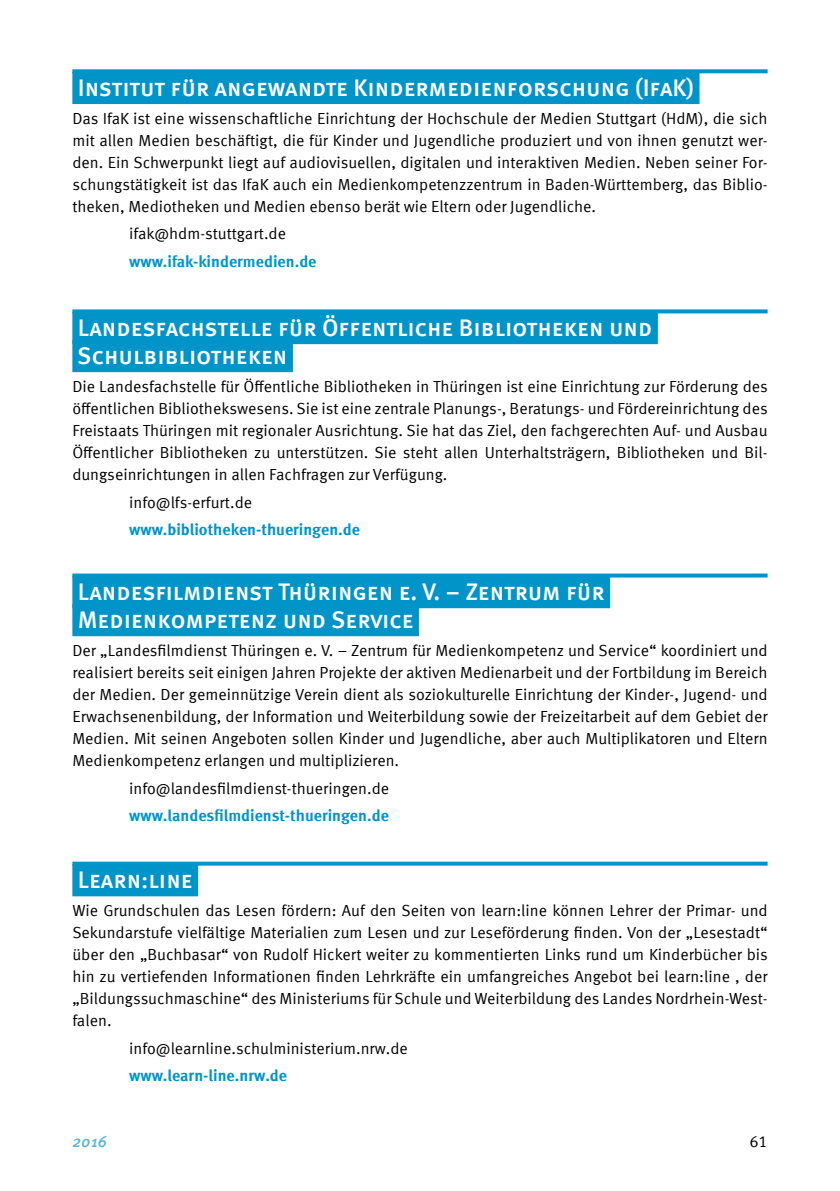
<style>
.page{position:relative;width:840px;height:1191px;background:#fff}
.page>*{position:absolute;margin:0;border:0;box-sizing:border-box;transform-origin:0 0}
.Überschrift_2{font:500 24px/28px "Meta Sc Offc Pro";color:#fff}
.Kontakt{font:16px/22px "Meta Offc Pro Norm";color:#000;text-align:justify}
.Kontakt-2{font:700 16px "Meta Offc Pro";color:#0094c9}
.t1{font:italic 500 16px "Meta Sc Offc Pro";color:#5bb4da}
</style>
<div class="page">
<svg style="left:72px;top:69px;width:695px;height:4px;background:#1c9fce"></svg>
<div style="left:72px;top:72px;width:627px;height:32px;background:#0094c9"></div>
<svg style="left:72px;top:309px;width:695px;height:4px;background:#23a2d0"></svg>
<div style="left:72px;top:312px;width:585px;height:32px;background:#0094c9"></div>
<div style="left:72px;top:340px;width:221px;height:32px;background:#0094c9"></div>
<svg style="left:72px;top:573px;width:695px;height:4px;background:#2aa5d2"></svg>
<div style="left:72px;top:576px;width:537px;height:32px;background:#0094c9"></div>
<div style="left:72px;top:604px;width:346px;height:32px;background:#0094c9"></div>
<svg style="left:72px;top:861px;width:695px;height:4px;background:#2ba5d1"></svg>
<div style="left:72px;top:864px;width:126px;height:32px;background:#0094c9"></div>
<p class="Überschrift_2" style="left:78px;top:72px;width:617px">Institut für angewandte Kindermedienforschung (IfaK)</p>
<p class="Kontakt" style="left:72px;top:106px;width:696px">Das IfaK ist eine wissenschaftliche Einrichtung der Hochschule der Medien Stuttgart (HdM), die sich mit allen Medien beschäftigt, die für Kinder und Jugendliche produziert und von ihnen genutzt wer&shy;den. Ein Schwerpunkt liegt auf audiovisuellen, digitalen und interaktiven Medien. Neben seiner For&shy;schungstätigkeit ist das IfaK auch ein Medienkompetenzzentrum in Baden-Württemberg, das Biblio&shy;theken, Mediotheken und Medien ebenso berät wie Eltern oder Jugendliche.</p>
<p class="Kontakt" style="left:129px;top:222px;width:158px">ifak@hdm-stuttgart.de</p>
<p class="Kontakt-2" style="left:129px;top:249px;width:189px">www.ifak-kindermedien.de</p>
<p class="Überschrift_2" style="left:77px;top:312px;width:576px">Landesfachstelle für Öffentliche Bibliotheken und<br>Schulbibliotheken</p>
<p class="Kontakt" style="left:72px;top:374px;width:696px">Die Landesfachstelle für Öffentliche Bibliotheken in Thüringen ist eine Einrichtung zur Förderung des öffentlichen Bibliothekswesens. Sie ist eine zentrale Planungs-, Beratungs- und Fördereinrichtung des Freistaats Thüringen mit regionaler Ausrichtung. Sie hat das Ziel, den fachgerechten Auf- und Ausbau Öffentlicher Bibliotheken zu unterstützen. Sie steht allen Unterhaltsträgern, Bibliotheken und Bil&shy;dungseinrichtungen in allen Fachfragen zur Verfügung.</p>
<p class="Kontakt" style="left:129px;top:490px;width:124px">info@lfs-erfurt.de</p>
<p class="Kontakt-2" style="left:129px;top:517px;width:232px">www.bibliotheken-thueringen.de</p>
<p class="Überschrift_2" style="left:78px;top:576px;width:528px">Landesfilmdienst Thüringen e. V. – Zentrum für<br>Medienkompetenz und Service</p>
<p class="Kontakt" style="left:72px;top:638px;width:696px">Der „Landesfilmdienst Thüringen e. V. – Zentrum für Medienkompetenz und Service“ koordiniert und realisiert bereits seit einigen Jahren Projekte der aktiven Medienarbeit und der Fortbildung im Bereich der Medien. Der gemeinnützige Verein dient als soziokulturelle Einrichtung der Kinder-, Jugend- und Erwachsenenbildung, der Information und Weiterbildung sowie der Freizeitarbeit auf dem Gebiet der Medien. Mit seinen Angeboten sollen Kinder und Jugendliche, aber auch Multiplikatoren und Eltern Medienkompetenz erlangen und multiplizieren.</p>
<p class="Kontakt" style="left:129px;top:776px;width:261px">info@landesfilmdienst-thueringen.de</p>
<p class="Kontakt-2" style="left:129px;top:803px;width:261px">www.landesfilmdienst-thueringen.de</p>
<p class="Überschrift_2" style="left:78px;top:864px;width:116px">Learn:line</p>
<p class="Kontakt" style="left:72px;top:898px;width:696px">Wie Grundschulen das Lesen fördern: Auf den Seiten von learn:line können Lehrer der Primar- und Sekundarstufe vielfältige Materialien zum Lesen und zur Leseförderung finden. Von der „Lesestadt“ über den „Buchbasar“ von Rudolf Hickert weiter zu kommentierten Links rund um Kinderbücher bis hin zu vertiefenden Informationen finden Lehrkräfte ein umfangreiches Angebot bei learn:line , der „Bildungssuchmaschine“ des Ministeriums für Schule und Weiterbildung des Landes Nordrhein-West&shy;falen.</p>
<p class="Kontakt" style="left:129px;top:1036px;width:280px">info@learnline.schulministerium.nrw.de</p>
<p class="Kontakt-2" style="left:129px;top:1063px;width:159px">www.learn-line.nrw.de</p>
<p class="t1" style="left:72px;top:1129px;width:36px">2016</p>
<p class="Kontakt" style="left:749px;top:1129px;width:20px">61</p>
</div>
